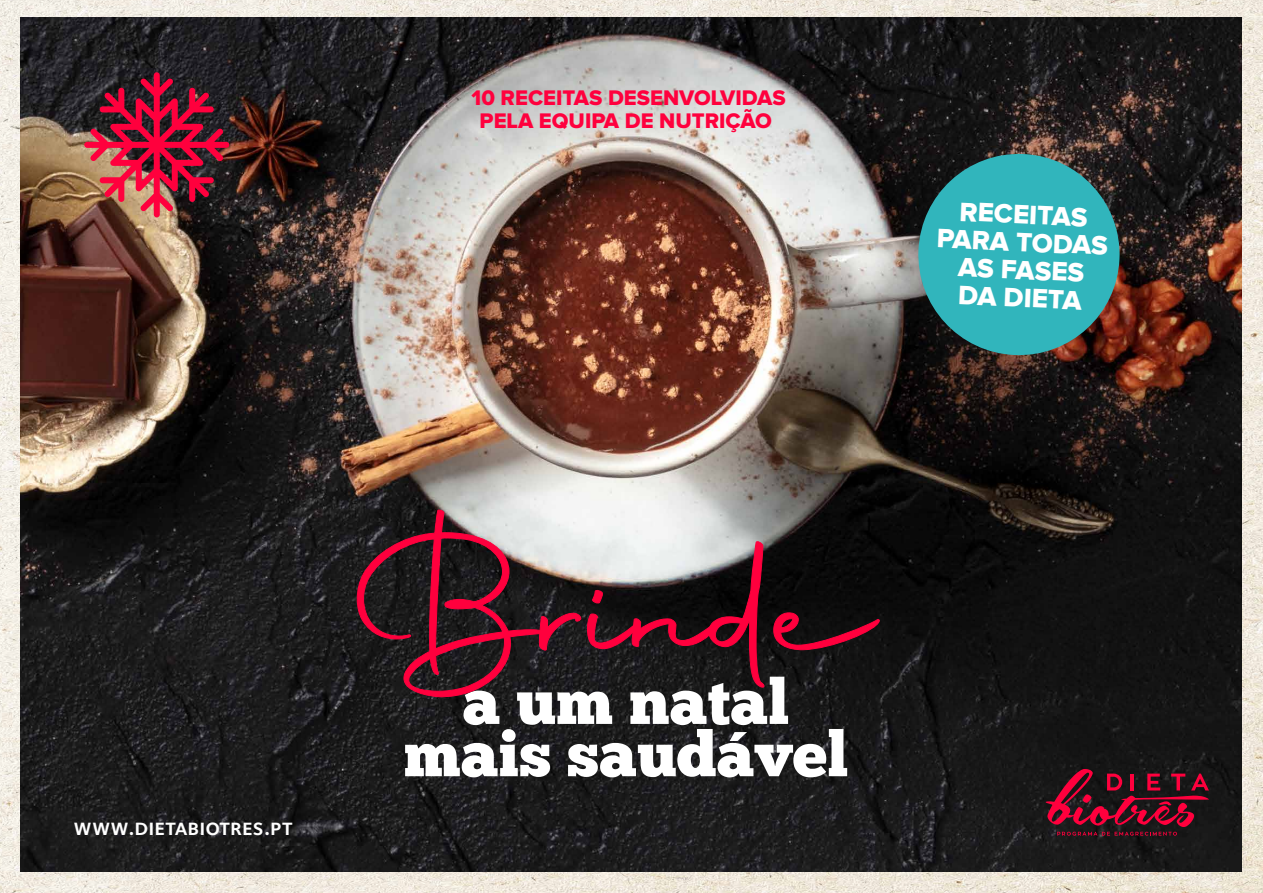
<style>
.page{position:relative;width:1263px;height:893px;background:#fff}
.page>*{position:absolute;margin:0;border:0;box-sizing:border-box;transform-origin:0 0}
.t1{font:179.55px "Autography";color:#ff003d}
.t2{font:63px/52.3px "Chunk Five Ex";color:#fff;text-align:center}
.t3{font:27.6px/27.8px "Proxima Nova Extrabld";color:#fff;text-align:center}
.t4{font:23.55px "Foundry Sterling Demi Expert";color:#fff}
.t5{font:21.9px/22px "Proxima Nova Extrabld";color:#ff003d;text-align:center}
</style>
<div class="page">
<img style="left:0;top:0;width:1263px;height:893px">
<img style="left:21px;top:17px;width:1220px;height:854px">
<svg style="left:1044px;top:769px;width:165px;height:67px;background:#531121"></svg>
<svg style="left:916px;top:152px;width:206px;height:205px;background:#329094"></svg>
<svg style="left:84px;top:72px;width:145px;height:145px;background:#852938"></svg>
<svg style="left:356px;top:510px;width:408px;height:188px;background:#504749"></svg>
<svg style="left:772px;top:612px;width:108px;height:38px;background:#220e13"></svg>
<p class="t5" style="left:472px;top:88px;width:316px">10 RECEITAS DESENVOLVIDAS<br>PELA EQUIPA DE NUTRIÇÃO</p>
<p class="t3" style="left:938px;top:199px;width:173px;rotate:2deg">RECEITAS<br>PARA TODAS<br>AS FASES<br>DA DIETA</p>
<p class="t4" style="left:74px;top:812px;width:221px">www.dietabiotres.pt</p>
<h1 class="t1" style="left:367px;top:496px;width:519px">Brinde</h1>
<h2 class="t2" style="left:403px;top:674px;width:446px">a um natal mais saudável</h2>
</div>
